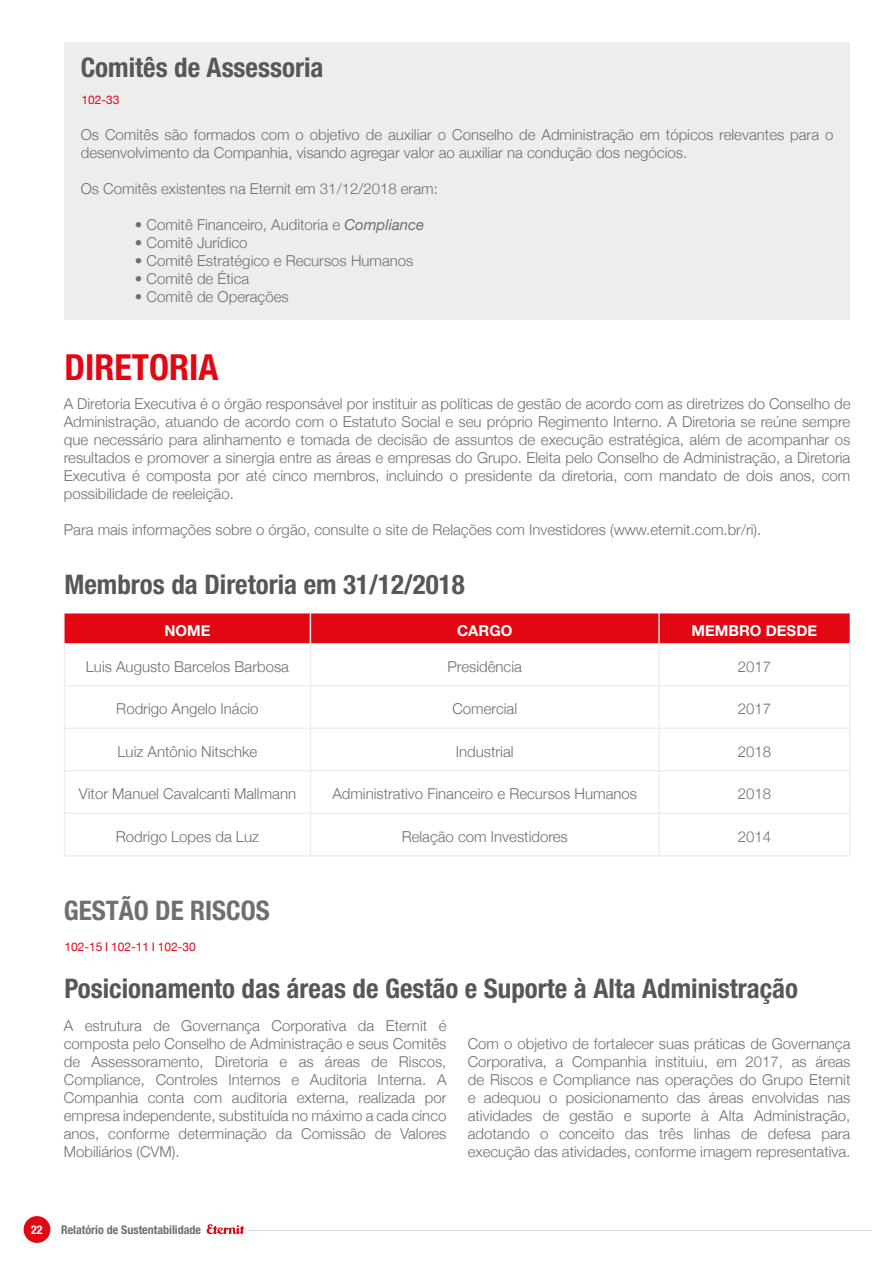
<style>
.page{position:relative;width:893px;height:1263px;background:#fff}
.page>*{position:absolute;margin:0;border:0;box-sizing:border-box;transform-origin:0 0}
.t1{font:700 condensed 36px "Helvetica Neue";color:#e30613}
.t2{font:700 condensed 27px "Helvetica Neue";color:#575756}
.t3{font:700 condensed 27px "Helvetica Neue";color:#706f6f}
.t4{font:300 15px/18px "Helvetica Neue";color:#706f6f;text-align:justify}
.t5{font:700 15px "Helvetica Neue";color:#fff}
.t6{font:700 condensed 12px "Helvetica Neue";color:#706f6f}
.t7{font:12px "Helvetica Neue";color:#e30613}
.t8{font:700 condensed 12px "Helvetica Neue";color:#fff}
.s1{font-weight:400;font-style:italic}
</style>
<div class="page">
<div style="left:24px;top:1216px;width:26px;height:27px;background:#e30613;border-radius:50%"></div>
<svg style="left:207px;top:1224px;width:37px;height:10px"></svg>
<hr style="left:249px;top:1230px;width:623px;height:1px;background:#dadada">
<div style="left:65px;top:43px;width:785px;height:277px;background:#ededed"></div>
<div style="left:65px;top:613px;width:785px;height:30px;background:#e30613"></div>
<hr style="left:310px;top:613px;width:1px;height:30px;background:#ededed">
<hr style="left:658px;top:613px;width:2px;height:30px;background:#ededed">
<hr style="left:64px;top:643px;width:1px;height:42px;background:#ededed">
<hr style="left:310px;top:643px;width:1px;height:42px;background:#ededed">
<hr style="left:658px;top:643px;width:2px;height:42px;background:#ededed">
<hr style="left:849px;top:643px;width:1px;height:42px;background:#ededed">
<hr style="left:64px;top:685px;width:246px;height:1px;background:#ededed">
<hr style="left:64px;top:686px;width:1px;height:41px;background:#ededed">
<hr style="left:310px;top:685px;width:349px;height:1px;background:#ededed">
<hr style="left:310px;top:686px;width:1px;height:41px;background:#ededed">
<hr style="left:659px;top:685px;width:191px;height:1px;background:#ededed">
<hr style="left:658px;top:686px;width:2px;height:41px;background:#ededed">
<hr style="left:849px;top:686px;width:1px;height:41px;background:#ededed">
<hr style="left:64px;top:727px;width:246px;height:2px;background:#ededed">
<hr style="left:64px;top:729px;width:1px;height:41px;background:#ededed">
<hr style="left:310px;top:727px;width:349px;height:2px;background:#ededed">
<hr style="left:310px;top:729px;width:1px;height:41px;background:#ededed">
<hr style="left:659px;top:727px;width:191px;height:2px;background:#ededed">
<hr style="left:658px;top:729px;width:2px;height:41px;background:#ededed">
<hr style="left:849px;top:729px;width:1px;height:41px;background:#ededed">
<hr style="left:64px;top:770px;width:246px;height:1px;background:#ededed">
<hr style="left:64px;top:771px;width:1px;height:41px;background:#ededed">
<hr style="left:310px;top:770px;width:349px;height:1px;background:#ededed">
<hr style="left:310px;top:771px;width:1px;height:41px;background:#ededed">
<hr style="left:659px;top:770px;width:191px;height:1px;background:#ededed">
<hr style="left:658px;top:771px;width:2px;height:41px;background:#ededed">
<hr style="left:849px;top:771px;width:1px;height:41px;background:#ededed">
<hr style="left:64px;top:812px;width:246px;height:2px;background:#ededed">
<hr style="left:64px;top:814px;width:1px;height:41px;background:#ededed">
<hr style="left:310px;top:812px;width:349px;height:2px;background:#ededed">
<hr style="left:310px;top:814px;width:1px;height:41px;background:#ededed">
<hr style="left:659px;top:812px;width:191px;height:2px;background:#ededed">
<hr style="left:658px;top:814px;width:2px;height:41px;background:#ededed">
<hr style="left:849px;top:814px;width:1px;height:41px;background:#ededed">
<hr style="left:64px;top:855px;width:246px;height:2px;background:#ededed">
<hr style="left:310px;top:855px;width:349px;height:2px;background:#ededed">
<hr style="left:659px;top:855px;width:191px;height:2px;background:#ededed">
<h2 class="t2" style="left:81px;top:52px;width:244px">Comitês de Assessoria</h2>
<p class="t7" style="left:82px;top:91px;width:40px">102-33</p>
<p class="t4" style="left:81px;top:125px;width:754px">Os Comitês são formados com o objetivo de auxiliar o Conselho de Administração em tópicos relevantes para o desenvolvimento da Companhia, visando agregar valor ao auxiliar na condução dos negócios.</p>
<p class="t4" style="left:81px;top:179px;width:359px">Os Comitês existentes na Eternit em 31/12/2018 eram:</p>
<p class="t4" style="left:135px;top:215px;width:291px">• Comitê Financeiro, Auditoria e <span class="s1">Compliance</span></p>
<p class="t4" style="left:135px;top:233px;width:114px">• Comitê Jurídico</p>
<p class="t4" style="left:135px;top:251px;width:280px">• Comitê Estratégico e Recursos Humanos</p>
<p class="t4" style="left:135px;top:269px;width:116px">• Comitê de Ética</p>
<p class="t4" style="left:135px;top:287px;width:155px">• Comitê de Operações</p>
<h1 class="t1" style="left:65px;top:345px;width:155px">DIRETORIA</h1>
<p class="t4" style="left:64px;top:394px;width:788px">A Diretoria Executiva é o órgão responsável por instituir as políticas de gestão de acordo com as diretrizes do Conselho de Administração, atuando de acordo com o Estatuto Social e seu próprio Regimento Interno. A Diretoria se reúne sempre que necessário para alinhamento e tomada de decisão de assuntos de execução estratégica, além de acompanhar os resultados e promover a sinergia entre as áreas e empresas do Grupo. Eleita pelo Conselho de Administração, a Diretoria Executiva é composta por até cinco membros, incluindo o presidente da diretoria, com mandato de dois anos, com possibilidade de reeleição.</p>
<p class="t4" style="left:64px;top:520px;width:699px">Para mais informações sobre o órgão, consulte o site de Relações com Investidores (www.eternit.com.br/ri).</p>
<h2 class="t2" style="left:65px;top:568px;width:402px">Membros da Diretoria em 31/12/2018</h2>
<p class="t5" style="left:164px;top:618px;width:48px">NOME</p>
<p class="t5" style="left:457px;top:618px;width:57px">CARGO</p>
<p class="t5" style="left:692px;top:618px;width:127px">MEMBRO DESDE</p>
<p class="t4" style="left:86px;top:656px;width:205px">Luis Augusto Barcelos Barbosa</p>
<p class="t4" style="left:447px;top:656px;width:76px">Presidência</p>
<p class="t4" style="left:738px;top:656px;width:35px">2017</p>
<p class="t4" style="left:116px;top:699px;width:144px">Rodrigo Angelo Inácio</p>
<p class="t4" style="left:452px;top:699px;width:66px">Comercial</p>
<p class="t4" style="left:738px;top:699px;width:35px">2017</p>
<p class="t4" style="left:118px;top:741px;width:141px">Luiz Antônio Nitschke</p>
<p class="t4" style="left:456px;top:741px;width:59px">Industrial</p>
<p class="t4" style="left:738px;top:741px;width:35px">2018</p>
<p class="t4" style="left:79px;top:784px;width:219px">Vitor Manuel Cavalcanti Mallmann</p>
<p class="t4" style="left:332px;top:784px;width:306px">Administrativo Financeiro e Recursos Humanos</p>
<p class="t4" style="left:738px;top:784px;width:35px">2018</p>
<p class="t4" style="left:116px;top:826px;width:145px">Rodrigo Lopes da Luz</p>
<p class="t4" style="left:402px;top:826px;width:168px">Relação com Investidores</p>
<p class="t4" style="left:738px;top:826px;width:35px">2014</p>
<h2 class="t3" style="left:64px;top:894px;width:207px">GESTÃO DE RISCOS</h2>
<p class="t7" style="left:65px;top:938px;width:133px">102-15 I 102-11 I 102-30</p>
<h2 class="t2" style="left:65px;top:972px;width:735px">Posicionamento das áreas de Gestão e Suporte à Alta Administração</h2>
<p class="t4" style="left:64px;top:1015px;width:384px">A estrutura de Governança Corporativa da Eternit é composta pelo Conselho de Administração e seus Comitês de Assessoramento, Diretoria e as áreas de Riscos, Compliance, Controles Internos e Auditoria Interna. A Companhia conta com auditoria externa, realizada por empresa independente, substituída no máximo a cada cinco anos, conforme determinação da Comissão de Valores Mobiliários (CVM).</p>
<p class="t4" style="left:468px;top:1033px;width:384px">Com o objetivo de fortalecer suas práticas de Governança Corporativa, a Companhia instituiu, em 2017, as áreas de Riscos e Compliance nas operações do Grupo Eternit e adequou o posicionamento das áreas envolvidas nas atividades de gestão e suporte à Alta Administração, adotando o conceito das três linhas de defesa para execução das atividades, conforme imagem representativa.</p>
<p class="t8" style="left:31px;top:1222px;width:13px">22</p>
<p class="t6" style="left:61px;top:1222px;width:142px">Relatório de Sustentabilidade</p>
</div>
